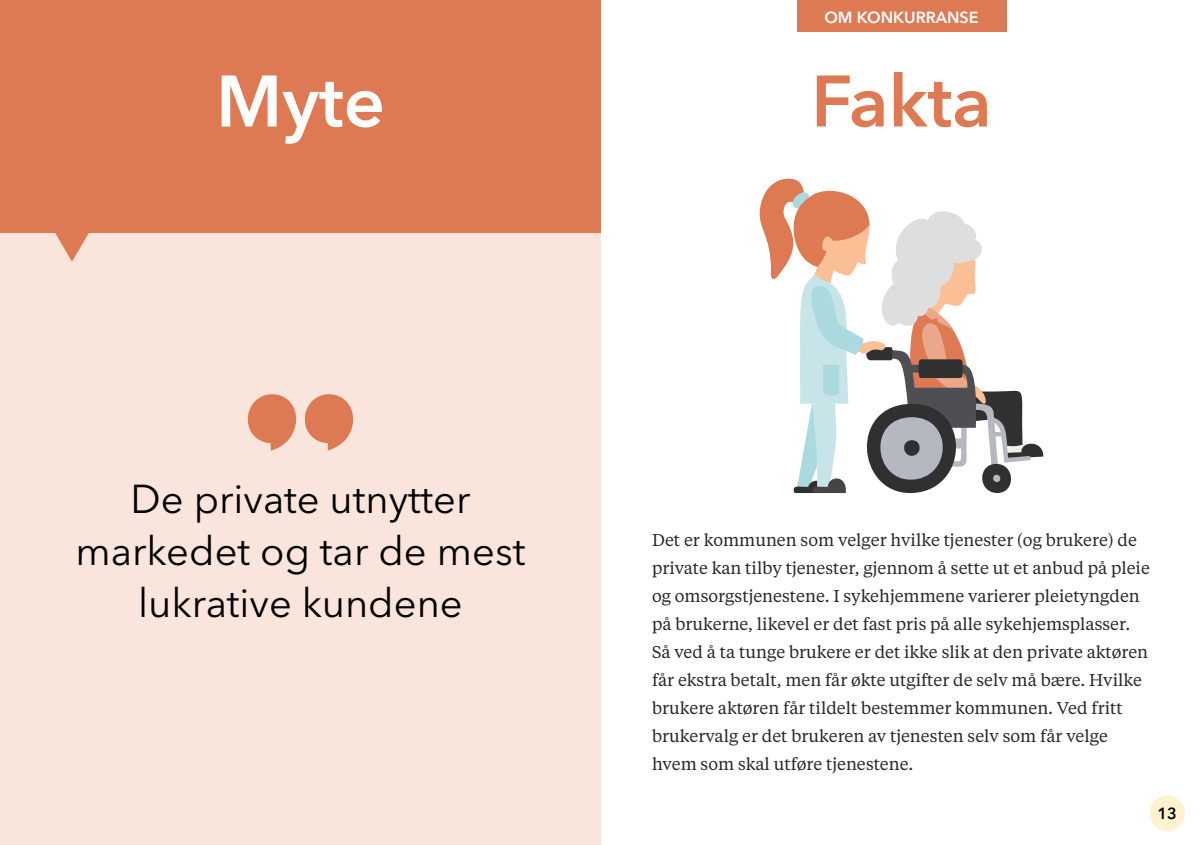
<style>
.page{position:relative;width:1202px;height:845px;background:#fff}
.page>*{position:absolute;margin:0;border:0;box-sizing:border-box;transform-origin:0 0}
.t1{font:600 72px "Avenir Next LT Pro";color:#dd7a53}
.t2{font:600 72px "Avenir Next LT Pro";color:#fff}
.t3{font:40px/52px "Avenir Next LT Pro";color:#000;text-align:center}
.t4{font:17px/28px "Tiempos Text";color:#282827}
.t5{font:600 16px "Avenir Next LT Pro";color:#fff}
.t6{font:600 16px "Avenir Next LT Pro";color:#000}
</style>
<div class="page">
<div style="left:1150px;top:795px;width:35px;height:36px;background:#fff2ce;border-radius:50%"></div>
<div style="left:0;top:200px;width:601px;height:645px;background:#f9e5db"></div>
<div style="left:0;top:0;width:601px;height:232px;background:#dd7a53"></div>
<svg style="left:28px;top:232px;width:88px;height:30px"></svg>
<svg style="left:305px;top:394px;width:48px;height:57px"></svg>
<svg style="left:248px;top:394px;width:48px;height:57px"></svg>
<div style="left:797px;top:0;width:209px;height:32px;background:#dd7a53"></div>
<svg style="left:759px;top:178px;width:285px;height:315px"></svg>
<h1 class="t2" style="left:216px;top:58px;width:170px">Myte</h1>
<p class="t5" style="left:824px;top:7px;width:156px">OM KONKURRANSE</p>
<h1 class="t1" style="left:811px;top:58px;width:182px">Fakta</h1>
<h2 class="t3" style="left:76px;top:473px;width:451px">De private utnytter markedet og tar de mest lukrative kundene</h2>
<p class="t4" style="left:652px;top:525px;width:499px">Det er kommunen som velger hvilke tjenester (og brukere) de private kan tilby tjenester, gjennom å sette ut et anbud på pleie og omsorgstjenestene. I sykehjemmene varierer pleietyngden på brukerne, likevel er det fast pris på alle sykehjemsplasser.<br>Så ved å ta tunge brukere er det ikke slik at den private aktøren får ekstra betalt, men får økte utgifter de selv må bære. Hvilke brukere aktøren får tildelt bestemmer kommunen. Ved fritt brukervalg er det brukeren av tjenesten selv som får velge hvem som skal utføre tjenestene.</p>
<p class="t6" style="left:1157px;top:804px;width:21px">13</p>
</div>
